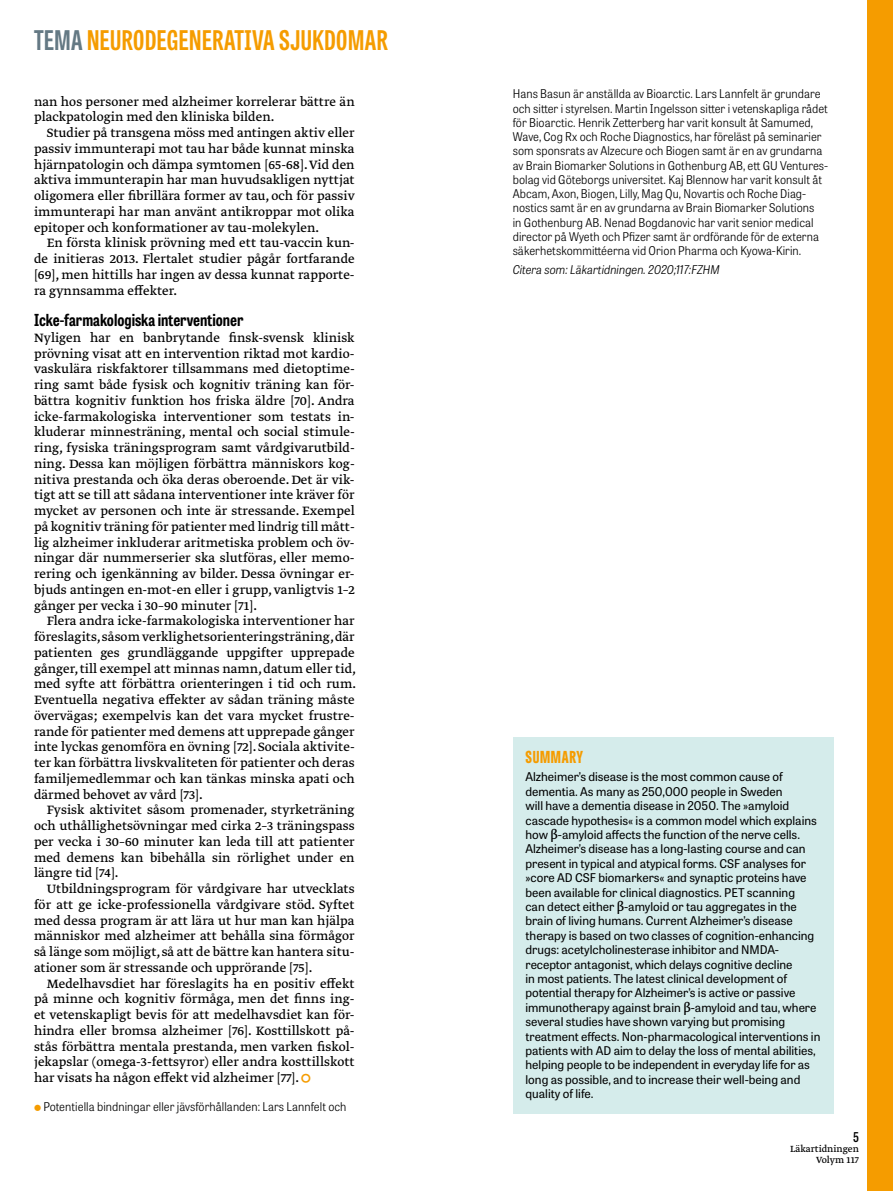
<style>
.page{position:relative;width:893px;height:1191px;background:#fff}
.page>*{position:absolute;margin:0;border:0;box-sizing:border-box;transform-origin:0 0}
.t1{font:700 27px "Tablet Gothic Compressed";letter-spacing:.02em;color:#f59c00}
.t2{font:700 16.5px "Tablet Gothic Condensed";color:#000}
.t3{font:800 16.5px "Tablet Gothic Compressed";letter-spacing:.045em;color:#f59c00}
.t4{font:14.25px/15.8px "Greta Text Pro Regular Min";color:#000;text-align:justify}
.t5{font:600 13.5px "Tablet Gothic Condensed";color:#000}
.t6{font:12px/14.4px "Tablet Gothic";color:#000}
.t7{font:300 12px/14.2px "Tablet Gothic Narrow";letter-spacing:.005em;color:#000}
.t8{font:italic 300 12px "Tablet Gothic Narrow";color:#000}
.t9{font:10.5px/10.5px "Greta Text Pro";color:#000;text-align:right}
.s1{color:#647984}
.s2{color:#f59c00}
.s3{font-family:"Greta Text Pro";font-size:14.4px}
</style>
<div class="page">
<div style="left:867px;top:0;width:26px;height:1191px;background:#f59c00"></div>
<div style="left:513px;top:737px;width:320px;height:377px;background:#d5eceb"></div>
<h1 class="t1" style="left:34px;top:22px;width:355px"><span class="s1">TEMA</span> NEURODEGENERATIVA SJUKDOMAR</h1>
<p class="t4" style="left:34px;top:94px;width:322px">nan hos personer med alzheimer korrelerar bättre än plackpatologin med den kliniska bilden.</p>
<p class="t4" style="left:34px;top:125px;width:322px;text-indent:13px">Studier på transgena möss med antingen aktiv eller passiv immunterapi mot tau har både kunnat minska hjärnpatologin och dämpa symtomen [65-68]. Vid den aktiva immunterapin har man huvudsakligen nyttjat oligomera eller fibrillära former av tau, och för passiv immunterapi har man använt antikroppar mot olika epitoper och konformationer av tau-molekylen.</p>
<p class="t4" style="left:34px;top:236px;width:322px;text-indent:13px">En första klinisk prövning med ett tau-vaccin kun&shy;de initieras 2013. Flertalet studier pågår fortfarande [69], men hittills har ingen av dessa kunnat rapporte&shy;ra gynnsamma effekter.</p>
<p class="t2" style="left:34px;top:309px;width:211px">Icke-farmakologiska interventioner</p>
<p class="t4" style="left:34px;top:330px;width:322px">Nyligen har en banbrytande finsk-svensk klinisk prövning visat att en intervention riktad mot kardio&shy;vaskulära riskfaktorer tillsammans med dietoptime&shy;ring samt både fysisk och kognitiv träning kan för&shy;bättra kognitiv funktion hos friska äldre [70]. Andra icke-farmakologiska interventioner som testats in&shy;kluderar minnesträning, mental och social stimule&shy;ring, fysiska träningsprogram samt vårdgivarutbild&shy;ning. Dessa kan möjligen förbättra människors kog&shy;nitiva prestanda och öka deras oberoende. Det är vik&shy;tigt att se till att sådana interventioner inte kräver för mycket av personen och inte är stressande. Exempel på kognitiv träning för patienter med lindrig till mått&shy;lig alzheimer inkluderar aritmetiska problem och öv&shy;ningar där nummerserier ska slutföras, eller memo&shy;rering och igenkänning av bilder. Dessa övningar er&shy;bjuds antingen en-mot-en eller i grupp, vanligtvis 1–2 gånger per vecka i 30–90 minuter [71].</p>
<p class="t4" style="left:34px;top:614px;width:324px;text-indent:13px">Flera andra icke-farmakologiska interventioner har föreslagits, såsom verklighetsorienteringsträning, där patienten ges grundläggande uppgifter upprepade gånger, till exempel att minnas namn, datum eller tid, med syfte att förbättra orienteringen i tid och rum.<br>Eventuella negativa effekter av sådan träning måste övervägas; exempelvis kan det vara mycket frustre&shy;rande för patienter med demens att upprepade gånger inte lyckas genomföra en övning [72]. Sociala aktivite&shy;ter kan förbättra livskvaliteten för patienter och deras familjemedlemmar och kan tänkas minska apati och därmed behovet av vård [73].</p>
<p class="t4" style="left:34px;top:803px;width:322px;text-indent:13px">Fysisk aktivitet såsom promenader, styrketräning och uthållighetsövningar med cirka 2–3 träningspass per vecka i 30–60 minuter kan leda till att patienter med demens kan bibehålla sin rörlighet under en längre tid [74].</p>
<p class="t4" style="left:34px;top:881px;width:322px;text-indent:13px">Utbildningsprogram för vårdgivare har utvecklats för att ge icke-professionella vårdgivare stöd. Syftet med dessa program är att lära ut hur man kan hjälpa människor med alzheimer att behålla sina förmågor så länge som möjligt, så att de bättre kan hantera situ&shy;ationer som är stressande och upprörande [75].</p>
<p class="t4" style="left:34px;top:976px;width:322px;text-indent:13px">Medelhavsdiet har föreslagits ha en positiv effekt på minne och kognitiv förmåga, men det finns ing&shy;et vetenskapligt bevis för att medelhavsdiet kan för&shy;hindra eller bromsa alzheimer [76]. Kosttillskott på&shy;stås förbättra mentala prestanda, men varken fiskol&shy;jekapslar (omega-3-fettsyror) eller andra kosttillskott har visats ha någon effekt vid alzheimer [77]. <span class="s2">▲</span></p>
<p class="t7" style="left:43px;top:1099px;width:305px">Potentiella bindningar eller jävsförhållanden: Lars Lannfelt och</p>
<p class="t7" style="left:513px;top:86px;width:317px">Hans Basun är anställda av Bioarctic. Lars Lannfelt är grundare och sitter i styrelsen. Martin Ingelsson sitter i vetenskapliga rådet för Bioarctic. Henrik Zetterberg har varit konsult åt Samumed, Wave, Cog Rx och Roche Diagnostics, har föreläst på seminarier som sponsrats av Alzecure och Biogen samt är en av grundarna av Brain Biomarker Solutions in Gothenburg AB, ett GU Ventures&shy;bolag vid Göteborgs universitet. Kaj Blennow har varit konsult åt Abcam, Axon, Biogen, Lilly, Mag Qu, Novartis och Roche Diag&shy;nostics samt är en av grundarna av Brain Biomarker Solutions<br>in Gothenburg AB. Nenad Bogdanovic har varit senior medical director på Wyeth och Pfizer samt är ordförande för de externa säkerhetskommittéerna vid Orion Pharma och Kyowa-Kirin.</p>
<p class="t8" style="left:513px;top:261px;width:208px">Citera som: Läkartidningen. 2020;117:FZHM</p>
<p class="t3" style="left:525px;top:745px;width:59px">SUMMARY</p>
<p class="t6" style="left:525px;top:769px;width:296px">Alzheimer’s disease is the most common cause of dementia. As many as 250,000 people in Sweden<br>will have a dementia disease in 2050. The »amyloid cascade hypothesis« is a common model which explains how <span class="s3">β</span>-amyloid affects the function of the nerve cells.<br>Alzheimer’s disease has a long-lasting course and can present in typical and atypical forms. CSF analyses for »core AD CSF biomarkers« and synaptic proteins have been available for clinical diagnostics. PET scanning<br>can detect either <span class="s3">β</span>-amyloid or tau aggregates in the brain of living humans. Current Alzheimer’s disease therapy is based on two classes of cognition-enhancing drugs: acetylcholinesterase inhibitor and NMDA&shy;receptor antagonist, which delays cognitive decline<br>in most patients. The latest clinical development of potential therapy for Alzheimer’s is active or passive immunotherapy against brain <span class="s3">β</span>-amyloid and tau, where several studies have shown varying but promising treatment effects. Non-pharmacological interventions in patients with AD aim to delay the loss of mental abilities, helping people to be independent in everyday life for as long as possible, and to increase their well-being and quality of life.</p>
<p class="t5" style="left:853px;top:1127px;width:7px">5</p>
<p class="t9" style="left:790px;top:1144px;width:70px">Läkartidningen<br>Volym 117</p>
</div>
